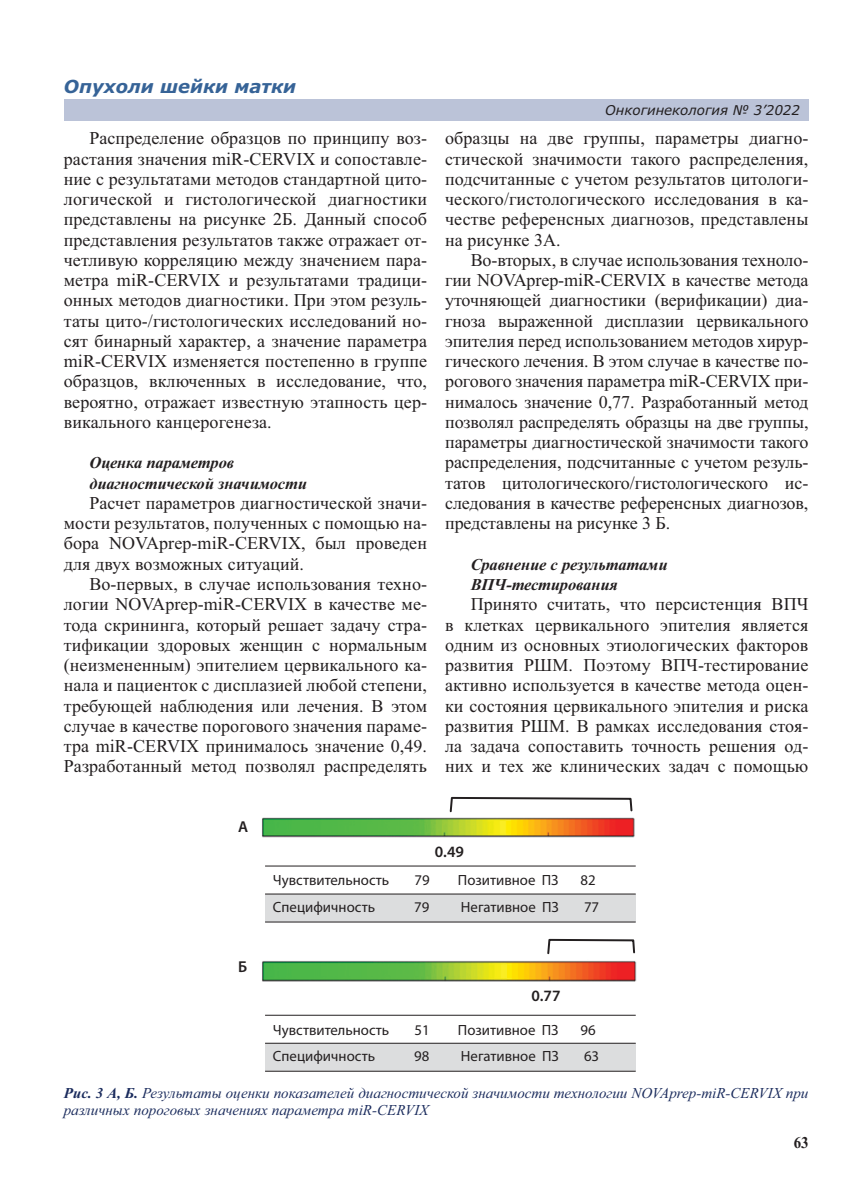
<style>
.page{position:relative;width:851px;height:1191px;background:#fff}
.page>*{position:absolute;margin:0;border:0;box-sizing:border-box;transform-origin:0 0}
.t1{font:18px/20.2px "Times New Roman";letter-spacing:.005em;color:#231f20;text-align:justify}
.t2{font:italic 700 18px "Verdana";color:#366397}
.t3{font:italic 700 16.5px/20.2px "Times New Roman";letter-spacing:-.01em;color:#231f20}
.t4{font:700 16.5px "Times New Roman";color:#231f20;scale:.9 1}
.t5{font:600 15.75px "Myriad Pro";color:#231f20}
.t6{font:italic 15px/17.2px "Times New Roman";color:#1b2c5d}
.t7{font:14.85px "Myriad Pro";color:#231f20}
.t8{font:italic 13.5px "Verdana";color:#231f20}
.s1{font-weight:700}
</style>
<div class="page">
<div style="left:64px;top:99px;width:744px;height:21px;background:#bbc3d8"></div>
<img style="left:262px;top:817px;width:375px;height:165px">
<div style="left:532px;top:934px;width:110px;height:23px;background:#fff"></div>
<div style="left:260px;top:844px;width:382px;height:84px;background:#fff"></div>
<div style="left:266px;top:894px;width:369px;height:28px;background:#dcddde"></div>
<div style="left:266px;top:1043px;width:369px;height:28px;background:#dcddde"></div>
<svg style="left:449px;top:796px;width:184px;height:17px"></svg>
<svg style="left:547px;top:938px;width:89px;height:17px"></svg>
<hr style="left:265px;top:865px;width:370px;height:1px;background:#231f20">
<hr style="left:265px;top:893px;width:370px;height:1px;background:#231f20">
<hr style="left:265px;top:921px;width:370px;height:1px;background:#231f20">
<hr style="left:265px;top:1015px;width:370px;height:1px;background:#231f20">
<hr style="left:265px;top:1043px;width:370px;height:1px;background:#231f20">
<hr style="left:265px;top:1071px;width:370px;height:1px;background:#231f20">
<p class="t2" style="left:64px;top:80px;width:234px">Опухоли шейки матки</p>
<p class="t1" style="left:64px;top:130px;width:365px;text-indent:26px">Распределение образцов по принципу воз&shy;растания значения miR-CERVIX и сопоставле&shy;ние с результатами методов стандартной цито&shy;логической и гистологической диагностики представлены на рисунке 2Б. Данный способ представления результатов также отражает от&shy;четливую корреляцию между значением пара&shy;метра miR-CERVIX и результатами традици&shy;онных методов диагностики. При этом резуль&shy;таты цито-/гистологических исследований но&shy;сят бинарный характер, а значение параметра miR-CERVIX изменяется постепенно в группе образцов, включенных в исследование, что, вероятно, отражает известную этапность цер&shy;викального канцерогенеза.</p>
<p class="t3" style="left:89px;top:452px;width:219px">Оценка параметров диагностической значимости</p>
<p class="t1" style="left:64px;top:494px;width:365px;text-indent:26px">Расчет параметров диагностической значи&shy;мости результатов, полученных с помощью на&shy;бора NOVAprep-miR-CERVIX, был проведен для двух возможных ситуаций.</p>
<p class="t1" style="left:64px;top:575px;width:365px;text-indent:26px">Во-первых, в случае использования техно&shy;логии NOVAprep-miR-CERVIX в качестве ме&shy;тода скрининга, который решает задачу стра&shy;тификации здоровых женщин с нормальным (неизмененным) эпителием цервикального ка&shy;нала и пациенток с дисплазией любой степени, требующей наблюдения или лечения. В этом случае в качестве порогового значения параме&shy;тра miR-CERVIX принималось значение 0,49.<br>Разработанный метод позволял распределять</p>
<p class="t8" style="left:605px;top:105px;width:196px">Онкогинекология № 3’2022</p>
<p class="t1" style="left:445px;top:130px;width:365px">образцы на две группы, параметры диагно&shy;стической значимости такого распределения, подсчитанные с учетом результатов цитологи&shy;ческого/гистологического исследования в ка&shy;честве референсных диагнозов, представлены на рисунке 3А.</p>
<p class="t1" style="left:445px;top:251px;width:365px;text-indent:26px">Во-вторых, в случае использования техноло&shy;гии NOVAprep-miR-CERVIX в качестве метода уточняющей диагностики (верификации) диа&shy;гноза выраженной дисплазии цервикального эпителия перед использованием методов хирур&shy;гического лечения. В этом случае в качестве по&shy;рогового значения параметра miR-CERVIX при&shy;нималось значение 0,77. Разработанный метод позволял распределять образцы на две группы, параметры диагностической значимости такого распределения, подсчитанные с учетом резуль&shy;татов цитологического/гистологического ис&shy;следования в качестве референсных диагнозов, представлены на рисунке 3 Б.</p>
<p class="t3" style="left:470px;top:554px;width:198px">Сравнение с результатами<br>ВПЧ-тестирования</p>
<p class="t1" style="left:445px;top:596px;width:365px;text-indent:26px">Принято считать, что персистенция ВПЧ в клетках цервикального эпителия является одним из основных этиологических факторов развития РШМ. Поэтому ВПЧ-тестирование активно используется в качестве метода оцен&shy;ки состояния цервикального эпителия и риска развития РШМ. В рамках исследования стоя&shy;ла задача сопоставить точность решения од&shy;них и тех же клинических задач с помощью</p>
<p class="t5" style="left:238px;top:817px;width:12px">А</p>
<p class="t5" style="left:435px;top:842px;width:31px">0.49</p>
<p class="t5" style="left:238px;top:957px;width:11px">Б</p>
<p class="t7" style="left:273px;top:871px;width:118px">Чувствительность</p>
<p class="t7" style="left:414px;top:871px;width:17px">79</p>
<p class="t7" style="left:458px;top:871px;width:102px">Позитивное ПЗ</p>
<p class="t7" style="left:580px;top:871px;width:17px">82</p>
<p class="t7" style="left:273px;top:898px;width:104px">Специфичность</p>
<p class="t7" style="left:414px;top:898px;width:17px">79</p>
<p class="t7" style="left:461px;top:898px;width:99px">Негативное ПЗ</p>
<p class="t7" style="left:584px;top:898px;width:17px">77</p>
<p class="t5" style="left:531px;top:986px;width:31px">0.77</p>
<p class="t7" style="left:273px;top:1021px;width:118px">Чувствительность</p>
<p class="t7" style="left:414px;top:1021px;width:17px">51</p>
<p class="t7" style="left:458px;top:1021px;width:102px">Позитивное ПЗ</p>
<p class="t7" style="left:580px;top:1021px;width:17px">96</p>
<p class="t7" style="left:273px;top:1047px;width:104px">Специфичность</p>
<p class="t7" style="left:414px;top:1047px;width:17px">98</p>
<p class="t7" style="left:461px;top:1047px;width:99px">Негативное ПЗ</p>
<p class="t7" style="left:584px;top:1047px;width:17px">63</p>
<p class="t6" style="left:64px;top:1085px;width:746px"><span class="s1">Рис. 3 А, Б.</span> Результаты оценки показателей диагностической значимости технологии NOVAprep-miR-CERVIX при различных пороговых значениях параметра miR-CERVIX</p>
<p class="t4" style="left:793px;top:1137px;width:18px">63</p>
</div>
